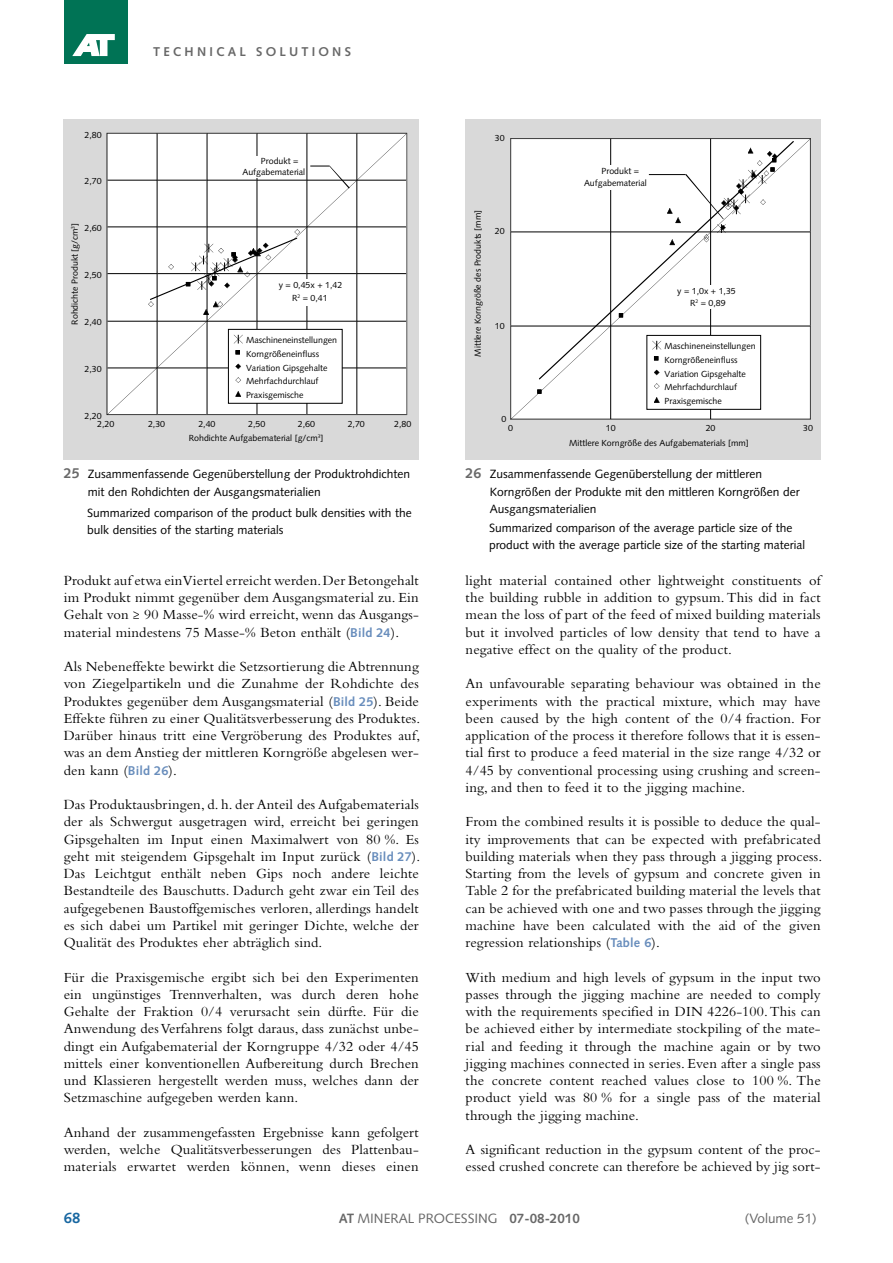
<style>
.page{position:relative;width:893px;height:1263px;background:#fff}
.page>*{position:absolute;margin:0;border:0;box-sizing:border-box;transform-origin:0 0}
.t1{font:700 15px "Syntax LT Std";color:#1867a1}
.t2{font:14.55px/17.2px "Bembo Std";letter-spacing:.01em;color:#000;text-align:justify}
.t3{font:13.5px "Syntax LT Std";color:#686868}
.t4{font:700 13.5px "Syntax LT Std";color:#686868}
.t5{font:700 12.75px "Syntax LT Std";letter-spacing:.25em;color:#686868}
.t6{font:12px/17.2px "Syntax LT Std";color:#000}
.t7{font:8.85px/13.6px "Syntax LT Std";color:#000}
.s1{font-weight:700;font-size:14.25px;color:#686868}
.s2{font-family:"Syntax LT Std";font-weight:700;font-size:12.75px;color:#688dbc}
.s3{font-weight:700}
</style>
<div class="page">
<div style="left:64px;top:0;width:64px;height:64px;background:#007355"></div>
<svg style="left:72px;top:34px;width:43px;height:22px"></svg>
<div style="left:64px;top:119px;width:355px;height:340px;background:#d9d9d9"></div>
<svg style="left:107px;top:133px;width:300px;height:282px;background:#f2f2f2"></svg>
<svg style="left:148px;top:229px;width:152px;height:86px;background:#e9e9e9"></svg>
<div style="left:277px;top:279px;width:68px;height:26px;background:#fff"></div>
<div style="left:228px;top:329px;width:114px;height:74px;background:#fff"></div>
<div style="left:228px;top:329px;width:115px;height:75px;border:1px solid #000"></div>
<svg style="left:234px;top:335px;width:9px;height:8px"></svg>
<svg style="left:236px;top:350px;width:4px;height:4px"></svg>
<svg style="left:236px;top:364px;width:5px;height:5px"></svg>
<svg style="left:236px;top:377px;width:5px;height:6px"></svg>
<svg style="left:236px;top:391px;width:5px;height:6px"></svg>
<div style="left:239px;top:156px;width:64px;height:22px;background:#fff"></div>
<svg style="left:310px;top:166px;width:40px;height:23px"></svg>
<div style="left:466px;top:119px;width:355px;height:340px;background:#d9d9d9"></div>
<svg style="left:511px;top:139px;width:300px;height:280px;background:#f7f7f7"></svg>
<svg style="left:537px;top:389px;width:4px;height:5px"></svg>
<div style="left:539px;top:141px;width:255px;height:238px;background:#fff"></div>
<div style="left:675px;top:285px;width:65px;height:23px;background:#fff"></div>
<div style="left:582px;top:165px;width:60px;height:25px;background:#fff"></div>
<svg style="left:667px;top:148px;width:110px;height:97px;background:#ededed"></svg>
<hr style="left:649px;top:174px;width:36px;height:1px;background:#000">
<div style="left:647px;top:335px;width:114px;height:74px;background:#fff"></div>
<div style="left:646px;top:335px;width:115px;height:75px;border:1px solid #000"></div>
<svg style="left:652px;top:341px;width:9px;height:9px"></svg>
<svg style="left:654px;top:356px;width:4px;height:4px"></svg>
<svg style="left:654px;top:370px;width:5px;height:5px"></svg>
<svg style="left:654px;top:383px;width:5px;height:6px"></svg>
<svg style="left:654px;top:397px;width:5px;height:6px"></svg>
<p class="t7" style="left:85px;top:128px;width:19px">2,80</p>
<p class="t7" style="left:85px;top:174px;width:19px">2,70</p>
<p class="t7" style="left:68px;top:325px;width:103px;rotate:-90deg">Rohdichte Produkt [g/cm<sup>3</sup>]</p>
<p class="t7" style="left:85px;top:221px;width:19px">2,60</p>
<p class="t7" style="left:85px;top:268px;width:19px">2,50</p>
<p class="t7" style="left:85px;top:315px;width:19px">2,40</p>
<p class="t7" style="left:85px;top:362px;width:19px">2,30</p>
<p class="t5" style="left:153px;top:45px;width:199px">TECHNICAL SOLUTIONS</p>
<p class="t7" style="left:243px;top:155px;width:64px;line-height:11.1px;text-indent:18px">Produkt =<br>Aufgabematerial</p>
<p class="t7" style="left:279px;top:278px;width:65px;line-height:12.9px;text-align:center">y = 0,45x + 1,42<br>R<sup>2</sup> = 0,41</p>
<p class="t7" style="left:246px;top:333px;width:93px">Maschineneinstellungen<br>Korngrößeneinfluss<br>Variation Gipsgehalte<br>Mehrfachdurchlauf<br>Praxisgemische</p>
<p class="t7" style="left:85px;top:409px;width:19px">2,20</p>
<p class="t7" style="left:97px;top:417px;width:19px">2,20</p>
<p class="t7" style="left:148px;top:417px;width:19px">2,30</p>
<p class="t7" style="left:198px;top:417px;width:19px">2,40</p>
<p class="t7" style="left:248px;top:417px;width:19px">2,50</p>
<p class="t7" style="left:298px;top:417px;width:19px">2,60</p>
<p class="t7" style="left:348px;top:417px;width:19px">2,70</p>
<p class="t7" style="left:394px;top:417px;width:19px">2,80</p>
<p class="t7" style="left:189px;top:431px;width:136px">Rohdichte Aufgabematerial [g/cm<sup>3</sup>]</p>
<p class="t6" style="left:88px;top:466px;width:324px;text-indent:-24px"><span class="s1">25</span> Zusammenfassende Gegenüberstellung der Produktrohdichten mit den Rohdichten der Ausgangsmaterialien</p>
<p class="t6" style="left:87px;top:504px;width:326px">Summarized comparison of the product bulk densities with the bulk densities of the starting materials</p>
<p class="t2" style="left:64px;top:571px;width:357px">Produkt auf etwa ein Viertel erreicht werden. Der Betongehalt im Produkt nimmt gegenüber dem Ausgangsmaterial zu. Ein Gehalt von ≥ 90 Masse-% wird erreicht, wenn das Ausgangs&shy;material mindestens 75 Masse-% Beton enthält (<span class="s2">Bild 24</span>).</p>
<p class="t2" style="left:64px;top:658px;width:358px">Als Nebeneffekte bewirkt die Setzsortierung die Abtrennung von Ziegelpartikeln und die Zunahme der Rohdichte des Produktes gegenüber dem Ausgangsmaterial (<span class="s2">Bild 25</span>). Beide Effekte führen zu einer Qualitätsverbesserung des Produktes.<br>Darüber hinaus tritt eine Vergröberung des Produktes auf, was an dem Anstieg der mittleren Korngröße abgelesen wer&shy;den kann (<span class="s2">Bild 26</span>).</p>
<p class="t2" style="left:64px;top:796px;width:358px">Das Produktausbringen, d. h. der Anteil des Aufgabematerials der als Schwergut ausgetragen wird, erreicht bei geringen Gipsgehalten im Input einen Maximalwert von 80 %. Es geht mit steigendem Gipsgehalt im Input zurück (<span class="s2">Bild 27</span>).<br>Das Leichtgut enthält neben Gips noch andere leichte Bestandteile des Bauschutts. Dadurch geht zwar ein Teil des aufgegebenen Baustoffgemisches verloren, allerdings handelt es sich dabei um Partikel mit geringer Dichte, welche der Qualität des Produktes eher abträglich sind.</p>
<p class="t2" style="left:64px;top:968px;width:357px">Für die Praxisgemische ergibt sich bei den Experimenten ein ungünstiges Trennverhalten, was durch deren hohe Gehalte der Fraktion 0/4 verursacht sein dürfte. Für die Anwendung des Verfahrens folgt daraus, dass zunächst unbe&shy;dingt ein Aufgabematerial der Korngruppe 4/32 oder 4/45 mittels einer konventionellen Aufbereitung durch Brechen und Klassieren hergestellt werden muss, welches dann der Setzmaschine aufgegeben werden kann.</p>
<p class="t2" style="left:64px;top:1123px;width:357px">Anhand der zusammengefassten Ergebnisse kann gefolgert werden, welche Qualitätsverbesserungen des Plattenbau&shy;materials erwartet werden können, wenn dieses einen</p>
<p class="t7" style="left:471px;top:357px;width:148px;rotate:-90deg">Mittlere Korngröße des Produkts [mm]</p>
<p class="t7" style="left:495px;top:131px;width:11px">30</p>
<p class="t7" style="left:495px;top:225px;width:11px">20</p>
<p class="t7" style="left:495px;top:319px;width:11px">10</p>
<p class="t7" style="left:501px;top:412px;width:6px">0</p>
<p class="t7" style="left:584px;top:166px;width:64px;line-height:11.1px;text-indent:17px">Produkt =<br>Aufgabematerial</p>
<p class="t7" style="left:677px;top:284px;width:60px">y = 1,0x + 1,35</p>
<p class="t7" style="left:690px;top:296px;width:37px">R<sup>2</sup> = 0,89</p>
<p class="t7" style="left:664px;top:339px;width:93px">Maschineneinstellungen<br>Korngrößeneinfluss<br>Variation Gipsgehalte<br>Mehrfachdurchlauf<br>Praxisgemische</p>
<p class="t7" style="left:508px;top:421px;width:6px">0</p>
<p class="t7" style="left:606px;top:421px;width:11px">10</p>
<p class="t7" style="left:706px;top:421px;width:11px">20</p>
<p class="t7" style="left:803px;top:421px;width:11px">30</p>
<p class="t7" style="left:569px;top:436px;width:181px">Mittlere Korngröße des Aufgabematerials [mm]</p>
<p class="t6" style="left:490px;top:466px;width:311px;text-indent:-24px"><span class="s1">26</span> Zusammenfassende Gegenüberstellung der mittleren<br>Korngrößen der Produkte mit den mittleren Korngrößen der<br>Ausgangsmaterialien</p>
<p class="t6" style="left:489px;top:519px;width:318px">Summarized comparison of the average particle size of the product with the average particle size of the starting material</p>
<p class="t2" style="left:466px;top:571px;width:357px">light material contained other lightweight constituents of the building rubble in addition to gypsum. This did in fact mean the loss of part of the feed of mixed building materials but it involved particles of low density that tend to have a negative effect on the quality of the product.</p>
<p class="t2" style="left:466px;top:675px;width:357px">An unfavourable separating behaviour was obtained in the experiments with the practical mixture, which may have been caused by the high content of the 0/4 fraction. For application of the process it therefore follows that it is essen&shy;tial first to produce a feed material in the size range 4/32 or 4/45 by conventional processing using crushing and screen&shy;ing, and then to feed it to the jigging machine.</p>
<p class="t2" style="left:466px;top:813px;width:358px">From the combined results it is possible to deduce the qual&shy;ity improvements that can be expected with prefabricated building materials when they pass through a jigging process.<br>Starting from the levels of gypsum and concrete given in Table 2 for the prefabricated building material the levels that can be achieved with one and two passes through the jigging machine have been calculated with the aid of the given regression relationships (<span class="s2">Table 6</span>).</p>
<p class="t2" style="left:466px;top:968px;width:357px">With medium and high levels of gypsum in the input two passes through the jigging machine are needed to comply with the requirements specified in DIN 4226-100. This can be achieved either by intermediate stockpiling of the mate&shy;rial and feeding it through the machine again or by two jigging machines connected in series. Even after a single pass the concrete content reached values close to 100 %. The product yield was 80 % for a single pass of the material through the jigging machine.</p>
<p class="t2" style="left:466px;top:1141px;width:357px">A significant reduction in the gypsum content of the proc&shy;essed crushed concrete can therefore be achieved by jig sort-</p>
<p class="t1" style="left:64px;top:1209px;width:18px">68</p>
<p class="t4" style="left:509px;top:1211px;width:72px">07-08-2010</p>
<p class="t3" style="left:339px;top:1210px;width:161px"><span class="s3">AT</span> MINERAL PROCESSING</p>
<p class="t3" style="left:745px;top:1210px;width:73px">(Volume 51)</p>
</div>
